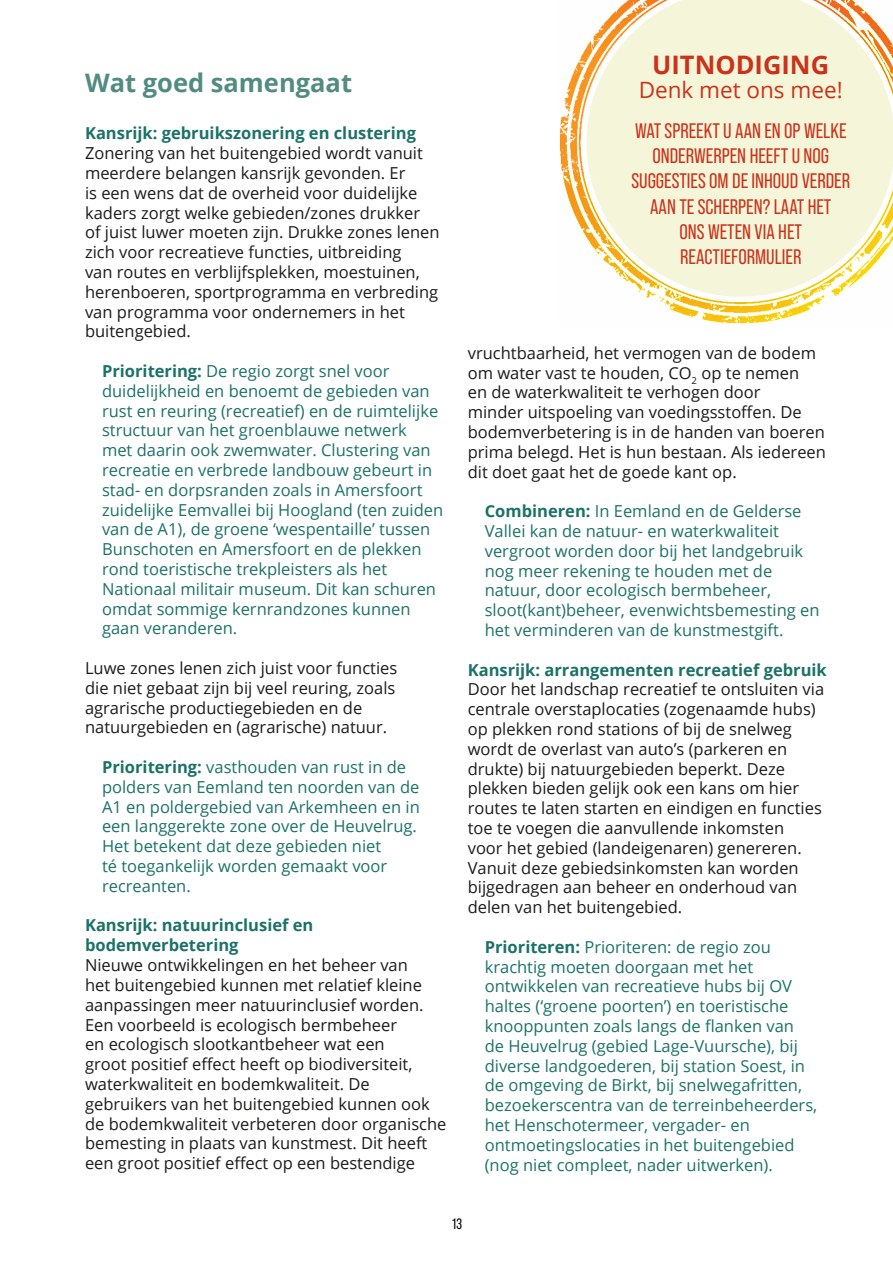
<style>
.page{position:relative;width:893px;height:1263px;background:#fff}
.page>*{position:absolute;margin:0;border:0;box-sizing:border-box;transform-origin:0 0}
.t1{font:700 25.5px "Open Sans";color:#518b82}
.t2{font:700 25.5px "Open Sans";color:#cb321b}
.t3{font:22.5px "Open Sans";color:#cb321b}
.t4{font:21px/25.2px "Bebas Neue Pro";color:#cb321b;text-align:center}
.t5{font:16.5px/19.8px "Open Sans";color:#1b1b1a}
.t6{font:16.5px/19.8px "Open Sans";color:#1b7268}
.t7{font:700 16.5px/19.8px "Open Sans";color:#1b7268}
.t8{font:15px "Bebas Neue Pro";color:#000}
.s1{font-weight:700}
</style>
<div class="page">
<img style="left:559px;top:48px;width:265px;height:276px">
<svg style="left:586px;top:0;width:307px;height:297px;background:#f6f1d1"></svg>
<h1 class="t1" style="left:85px;top:64px;width:269px">Wat goed samengaat</h1>
<p class="t7" style="left:85px;top:123px;width:332px">Kansrijk: gebruikszonering en clustering</p>
<p class="t5" style="left:85px;top:143px;width:356px">Zonering van het buitengebied wordt vanuit meerdere belangen kansrijk gevonden. Er<br>is een wens dat de overheid voor duidelijke kaders zorgt welke gebieden/zones drukker of juist luwer moeten zijn. Drukke zones lenen zich voor recreatieve functies, uitbreiding<br>van routes en verblijfsplekken, moestuinen, herenboeren, sportprogramma en verbreding van programma voor ondernemers in het buitengebied.</p>
<p class="t6" style="left:102px;top:361px;width:343px"><span class="s1">Prioritering:</span> De regio zorgt snel voor duidelijkheid en benoemt de gebieden van rust en reuring (recreatief) en de ruimtelijke structuur van het groenblauwe netwerk<br>met daarin ook zwemwater. Clustering van recreatie en verbrede landbouw gebeurt in stad- en dorpsranden zoals in Amersfoort zuidelijke Eemvallei bij Hoogland (ten zuiden van de A1), de groene ‘wespentaille’ tussen Bunschoten en Amersfoort en de plekken rond toeristische trekpleisters als het Nationaal militair museum. Dit kan schuren omdat sommige kernrandzones kunnen gaan veranderen.</p>
<p class="t5" style="left:85px;top:658px;width:314px">Luwe zones lenen zich juist voor functies die niet gebaat zijn bij veel reuring, zoals agrarische productiegebieden en de natuurgebieden en (agrarische) natuur.</p>
<p class="t6" style="left:102px;top:757px;width:319px"><span class="s1">Prioritering:</span> vasthouden van rust in de polders van Eemland ten noorden van de A1 en poldergebied van Arkemheen en in een langgerekte zone over de Heuvelrug.<br>Het betekent dat deze gebieden niet<br>té toegankelijk worden gemaakt voor recreanten.</p>
<p class="t7" style="left:85px;top:915px;width:230px">Kansrijk: natuurinclusief en bodemverbetering</p>
<p class="t5" style="left:85px;top:955px;width:363px">Nieuwe ontwikkelingen en het beheer van<br>het buitengebied kunnen met relatief kleine aanpassingen meer natuurinclusief worden.<br>Een voorbeeld is ecologisch bermbeheer<br>en ecologisch slootkantbeheer wat een<br>groot positief effect heeft op biodiversiteit, waterkwaliteit en bodemkwaliteit. De gebruikers van het buitengebied kunnen ook de bodemkwaliteit verbeteren door organische bemesting in plaats van kunstmest. Dit heeft een groot positief effect op een bestendige</p>
<h1 class="t2" style="left:652px;top:46px;width:178px">UITNODIGING</h1>
<h2 class="t3" style="left:639px;top:74px;width:206px">Denk met ons mee!</h2>
<p class="t4" style="left:631px;top:118px;width:220px">WAT SPREEKT U AAN EN OP WELKE<br>ONDERWERPEN HEEFT U NOG<br>SUGGESTIES OM DE INHOUD VERDER<br>AAN TE SCHERPEN? LAAT HET<br>ONS WETEN VIA HET<br>REACTIEFORMULIER</p>
<p class="t5" style="left:468px;top:342px;width:360px">vruchtbaarheid, het vermogen van de bodem om water vast te houden, CO<sub>2</sub> op te nemen<br>en de waterkwaliteit te verhogen door<br>minder uitspoeling van voedingsstoffen. De bodemverbetering is in de handen van boeren prima belegd. Het is hun bestaan. Als iedereen dit doet gaat het de goede kant op.</p>
<p class="t6" style="left:485px;top:501px;width:336px"><span class="s1">Combineren:</span> In Eemland en de Gelderse Vallei kan de natuur- en waterkwaliteit vergroot worden door bij het landgebruik nog meer rekening te houden met de natuur, door ecologisch bermbeheer, sloot(kant)beheer, evenwichtsbemesting en het verminderen van de kunstmestgift.</p>
<p class="t7" style="left:468px;top:659px;width:361px">Kansrijk: arrangementen recreatief gebruik</p>
<p class="t5" style="left:468px;top:679px;width:358px">Door het landschap recreatief te ontsluiten via centrale overstaplocaties (zogenaamde hubs) op plekken rond stations of bij de snelweg wordt de overlast van auto’s (parkeren en drukte) bij natuurgebieden beperkt. Deze plekken bieden gelijk ook een kans om hier routes te laten starten en eindigen en functies toe te voegen die aanvullende inkomsten<br>voor het gebied (landeigenaren) genereren.<br>Vanuit deze gebiedsinkomsten kan worden bijgedragen aan beheer en onderhoud van delen van het buitengebied.</p>
<p class="t6" style="left:485px;top:936px;width:334px"><span class="s1">Prioriteren:</span> Prioriteren: de regio zou krachtig moeten doorgaan met het ontwikkelen van recreatieve hubs bij OV haltes (‘groene poorten’) en toeristische knooppunten zoals langs de flanken van de Heuvelrug (gebied Lage-Vuursche), bij diverse landgoederen, bij station Soest, in de omgeving de Birkt, bij snelwegafritten, bezoekerscentra van de terreinbeheerders, het Henschotermeer, vergader- en ontmoetingslocaties in het buitengebied (nog niet compleet, nader uitwerken).</p>
<p class="t8" style="left:452px;top:1215px;width:11px">13</p>
</div>
